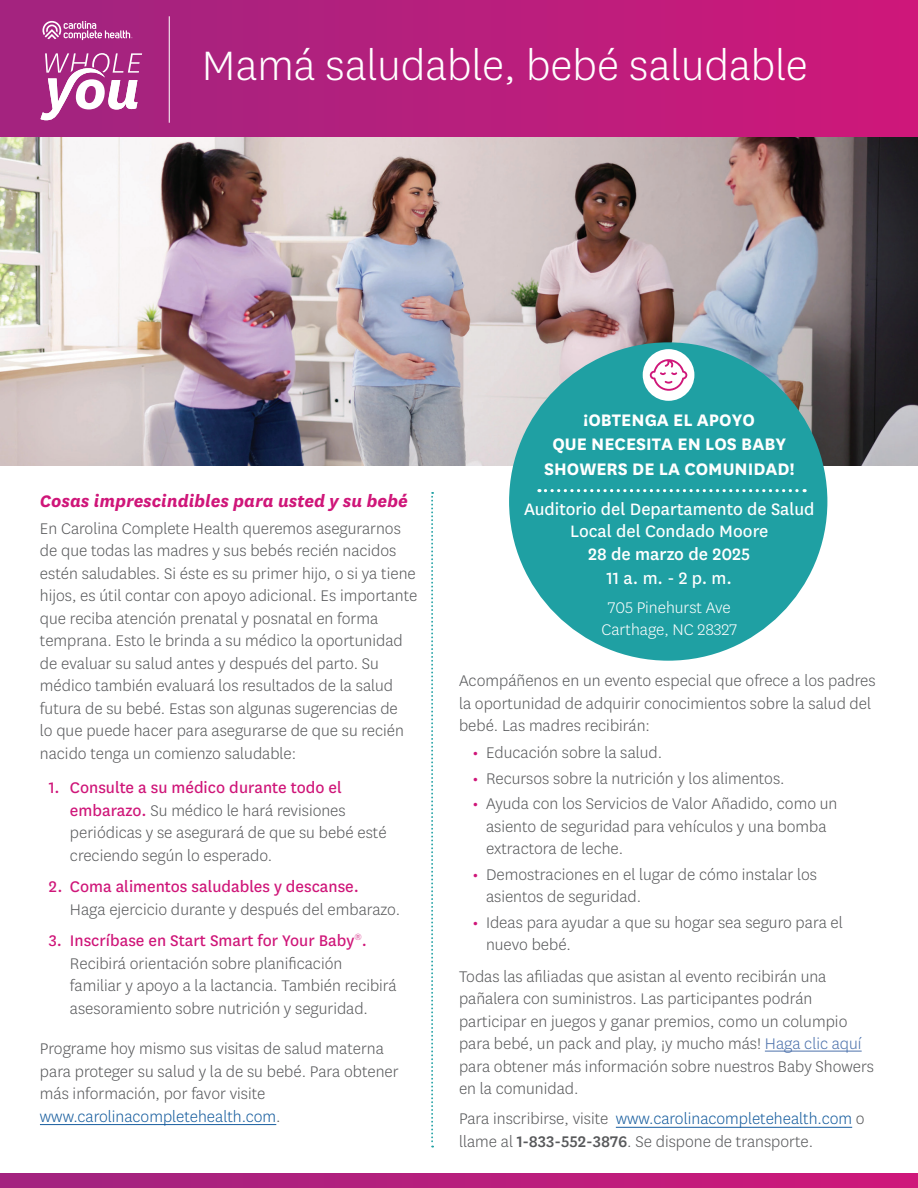
<style>
.page{position:relative;width:918px;height:1188px;background:#fff}
.page>*{position:absolute;margin:0;border:0;box-sizing:border-box;transform-origin:0 0}
.t1{font:300 48px "Centene Sans";color:#fff}
.t2{font:700 19.5px/24.2px "Centene Sans";color:#fff;text-align:center}
.t3{font:italic 700 19.5px "Centene Sans";color:#cf1679}
.t4{font:19.35px/22.5px "Centene Sans";color:#fff;text-align:center}
.t5{font:500 19.35px "Centene Sans";color:#fff}
.t6{font:300 18px/22.5px "Centene Sans";color:#57585a}
.t7{font:18px "Centene Sans";color:#cf1679}
.t8{font:300 18px/22.5px "Centene Sans";color:#fff;text-align:center}
.s1{font-weight:400;color:#cf1679}
.s2{color:#175d9e}
.s3{font-weight:500;color:#cf1679}
.s4{color:#4d72ac}
.s5{font-weight:500}
</style>
<div class="page">
<hr style="left:40px;top:1124px;width:236px;height:1px;background:#175d9e">
<div style="left:0;top:0;width:918px;height:138px;background:linear-gradient(to right,#a02580,#ce187a)"></div>
<svg style="left:40px;top:53px;width:102px;height:67px"></svg>
<hr style="left:169px;top:16px;width:1px;height:107px;background:#fff">
<svg style="left:42px;top:21px;width:90px;height:19px;background:#bc5ea1"></svg>
<svg style="left:0;top:1174px;width:918px;height:14px;background:#b71e7c"></svg>
<img style="left:0;top:138px;width:918px;height:327px">
<svg style="left:431px;top:492px;width:2px;height:656px"></svg>
<hr style="left:765px;top:1051px;width:97px;height:1px;background:#4d72ac">
<hr style="left:616px;top:1127px;width:236px;height:1px;background:#175d9e">
<div style="left:509px;top:342px;width:318px;height:319px;background:#1fa0a3;border-radius:50%"></div>
<div style="left:643px;top:349px;width:51px;height:52px;background:#fff;border-radius:50%"></div>
<svg style="left:650px;top:359px;width:37px;height:32px"></svg>
<svg style="left:539px;top:489px;width:266px;height:3px"></svg>
<h1 class="t1" style="left:202px;top:36px;width:607px">Mamá saludable, bebé saludable</h1>
<p class="t3" style="left:40px;top:487px;width:369px">Cosas imprescindibles para usted y su bebé</p>
<p class="t6" style="left:40px;top:516px;width:379px">En Carolina Complete Health queremos asegurarnos de que todas las madres y sus bebés recién nacidos estén saludables. Si éste es su primer hijo, o si ya tiene hijos, es útil contar con apoyo adicional. Es importante que reciba atención prenatal y posnatal en forma temprana. Esto le brinda a su médico la oportunidad de evaluar su salud antes y después del parto. Su médico también evaluará los resultados de la salud futura de su bebé. Estas son algunas sugerencias de<br>lo que puede hacer para asegurarse de que su recién nacido tenga un comienzo saludable:</p>
<p class="t6" style="left:70px;top:776px;width:318px;text-indent:-21px"><span class="s1">1. Consulte a su médico durante todo el embarazo.</span> Su médico le hará revisiones periódicas y se asegurará de que su bebé esté creciendo según lo esperado.</p>
<p class="t7" style="left:49px;top:875px;width:312px">2. Coma alimentos saludables y descanse.</p>
<p class="t6" style="left:70px;top:897px;width:332px">Haga ejercicio durante y después del embarazo.</p>
<p class="t6" style="left:70px;top:929px;width:328px;text-indent:-21px"><span class="s1">3. Inscríbase en Start Smart for Your Baby</span><sup>®</sup><span class="s1">.<br></span>Recibirá orientación sobre planificación familiar y apoyo a la lactancia. También recibirá asesoramiento sobre nutrición y seguridad.</p>
<p class="t6" style="left:40px;top:1037px;width:360px">Programe hoy mismo sus visitas de salud materna para proteger su salud y la de su bebé. Para obtener más información, por favor visite <span class="s2">www.carolinacompletehealth.com</span>.</p>
<p class="t2" style="left:544px;top:407px;width:252px">¡OBTENGA EL APOYO<br>QUE NECESITA EN LOS BABY<br>SHOWERS DE LA COMUNIDAD!</p>
<p class="t4" style="left:524px;top:497px;width:292px">Auditorio del Departamento de Salud<br>Local del Condado Moore</p>
<p class="t5" style="left:588px;top:541px;width:164px">28 de marzo de 2025</p>
<p class="t4" style="left:606px;top:566px;width:127px">11 a. m. - 2 p. m.</p>
<p class="t8" style="left:601px;top:596px;width:137px">705 Pinehurst Ave<br>Carthage, NC 28327</p>
<p class="t6" style="left:459px;top:669px;width:418px">Acompáñenos en un evento especial que ofrece a los padres la oportunidad de adquirir conocimientos sobre la salud del bebé. Las madres recibirán:</p>
<p class="t6" style="left:472px;top:741px;width:191px"><span class="s3">•</span> Educación sobre la salud.</p>
<p class="t6" style="left:472px;top:767px;width:314px"><span class="s3">•</span> Recursos sobre la nutrición y los alimentos.</p>
<p class="t6" style="left:486px;top:792px;width:353px;text-indent:-14px"><span class="s3">•</span> Ayuda con los Servicios de Valor Añadido, como un asiento de seguridad para vehículos y una bomba extractora de leche.</p>
<p class="t6" style="left:486px;top:863px;width:333px;text-indent:-14px"><span class="s3">•</span> Demostraciones en el lugar de cómo instalar los asientos de seguridad.</p>
<p class="t6" style="left:486px;top:911px;width:358px;text-indent:-14px"><span class="s3">•</span> Ideas para ayudar a que su hogar sea seguro para el nuevo bebé.</p>
<p class="t6" style="left:459px;top:965px;width:417px">Todas las afiliadas que asistan al evento recibirán una pañalera con suministros. Las participantes podrán participar en juegos y ganar premios, como un columpio para bebé, un pack and play, ¡y mucho más! <span class="s4">Haga clic aquí </span>para obtener más información sobre nuestros Baby Showers en la comunidad.</p>
<p class="t6" style="left:459px;top:1107px;width:407px">Para inscribirse, visite <span class="s2">www.carolinacompletehealth.com</span> o llame al <span class="s5">1-833-552-3876</span>. Se dispone de transporte.</p>
</div>
